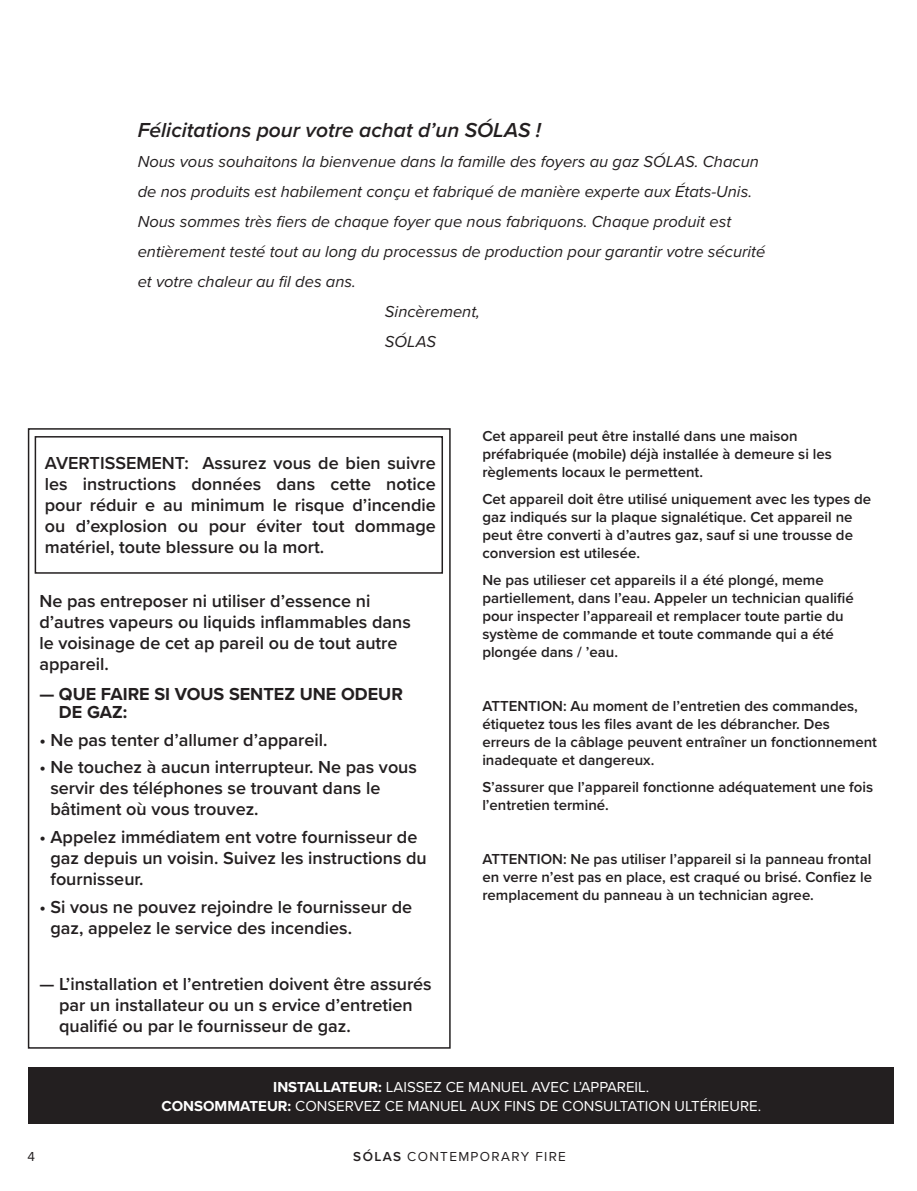
<style>
.page{position:relative;width:917px;height:1191px;background:#fff}
.page>*{position:absolute;margin:0;border:0;box-sizing:border-box;transform-origin:0 0}
.t1{font:italic 600 21px "Proxima Nova";color:#231f20}
.t2{font:600 18px/21px "Proxima Nova";color:#231f20}
.t3{font:700 18px/18px "Proxima Nova";color:#231f20}
.t4{font:italic 16.5px/30px "Proxima Nova";color:#231f20}
.t5{font:600 15px/18px "Proxima Nova";color:#231f20}
.t6{font:15px "Proxima Nova";color:#fff}
.t7{font:13.5px "Proxima Nova";letter-spacing:.1em;color:#231f20}
.s1{font-weight:700}
.s2{font-weight:600}
</style>
<div class="page">
<div style="left:29px;top:1067px;width:865px;height:56px;background:#231f20"></div>
<div style="left:28px;top:428px;width:423px;height:620px;border:2px solid #231f20"></div>
<div style="left:35px;top:436px;width:408px;height:137px;border:2px solid #231f20"></div>
<p class="t1" style="left:138px;top:115px;width:405px">Félicitations pour votre achat d’un SÓLAS !</p>
<p class="t4" style="left:138px;top:146px;width:629px">Nous vous souhaitons la bienvenue dans la famille des foyers au gaz SÓLAS. Chacun de nos produits est habilement conçu et fabriqué de manière experte aux États-Unis.<br>Nous sommes très fiers de chaque foyer que nous fabriquons. Chaque produit est entièrement testé tout au long du processus de production pour garantir votre sécurité et votre chaleur au fil des ans.</p>
<p class="t4" style="left:385px;top:296px;width:97px">Sincèrement,</p>
<p class="t4" style="left:385px;top:326px;width:53px">SÓLAS</p>
<p class="t2" style="left:45px;top:451px;width:392px;text-align:justify">AVERTISSEMENT: Assurez vous de bien suivre les instructions données dans cette notice pour réduir e au minimum le risque d’incendie ou d’explosion ou pour éviter tout dommage matériel, toute blessure ou la mort.</p>
<p class="t2" style="left:39px;top:589px;width:373px">Ne pas entreposer ni utiliser d’essence ni d’autres vapeurs ou liquids inflammables dans le voisinage de cet ap pareil ou de tout autre appareil.</p>
<p class="t3" style="left:59px;top:684px;width:345px;text-indent:-20px">— QUE FAIRE SI VOUS SENTEZ UNE ODEUR<br>DE GAZ:</p>
<p class="t2" style="left:39px;top:728px;width:290px">• Ne pas tenter d’allumer d’appareil.</p>
<p class="t2" style="left:50px;top:756px;width:368px;text-indent:-11px">• Ne touchez à aucun interrupteur. Ne pas vous servir des téléphones se trouvant dans le bâtiment où vous trouvez.</p>
<p class="t2" style="left:50px;top:826px;width:378px;text-indent:-11px">• Appelez immédiatem ent votre fournisseur de gaz depuis un voisin. Suivez les instructions du fournisseur.</p>
<p class="t2" style="left:50px;top:896px;width:363px;text-indent:-11px">• Si vous ne pouvez rejoindre le fournisseur de gaz, appelez le service des incendies.</p>
<p class="t2" style="left:59px;top:972px;width:374px;text-indent:-20px">— L’installation et l’entretien doivent être assurés par un installateur ou un s ervice d’entretien qualifié ou par le fournisseur de gaz.</p>
<p class="t5" style="left:482px;top:426px;width:351px">Cet appareil peut être installé dans une maison préfabriquée (mobile) déjà installée à demeure si les règlements locaux le permettent.</p>
<p class="t5" style="left:482px;top:489px;width:390px">Cet appareil doit être utilisé uniquement avec les types de gaz indiqués sur la plaque signalétique. Cet appareil ne peut être converti à d’autres gaz, sauf si une trousse de conversion est utilesée.</p>
<p class="t5" style="left:482px;top:570px;width:373px">Ne pas utilieser cet appareils il a été plongé, meme partiellement, dans l’eau. Appeler un technician qualifié pour inspecter l’appareail et remplacer toute partie du système de commande et toute commande qui a été plongée dans / ’eau.</p>
<p class="t5" style="left:482px;top:696px;width:396px">ATTENTION: Au moment de l’entretien des commandes, étiquetez tous les files avant de les débrancher. Des erreurs de la câblage peuvent entraîner un fonctionnement inadequate et dangereux.</p>
<p class="t5" style="left:482px;top:777px;width:392px">S’assurer que l’appareil fonctionne adéquatement une fois l’entretien terminé.</p>
<p class="t5" style="left:482px;top:849px;width:391px;text-align:justify">ATTENTION: Ne pas utiliser l’appareil si la panneau frontal en verre n’est pas en place, est craqué ou brisé. Confiez le remplacement du panneau à un technician agree.</p>
<p class="t6" style="left:273px;top:1075px;width:377px"><span class="s1">INSTALLATEUR:</span> LAISSEZ CE MANUEL AVEC L’APPAREIL.</p>
<p class="t6" style="left:161px;top:1094px;width:601px"><span class="s1">CONSOMMATEUR:</span> CONSERVEZ CE MANUEL AUX FINS DE CONSULTATION ULTÉRIEURE.</p>
<p class="t7" style="left:27px;top:1145px;width:9px">4</p>
<p class="t7" style="left:353px;top:1146px;width:214px"><span class="s2">SÓLAS</span> CONTEMPORARY FIRE</p>
</div>
